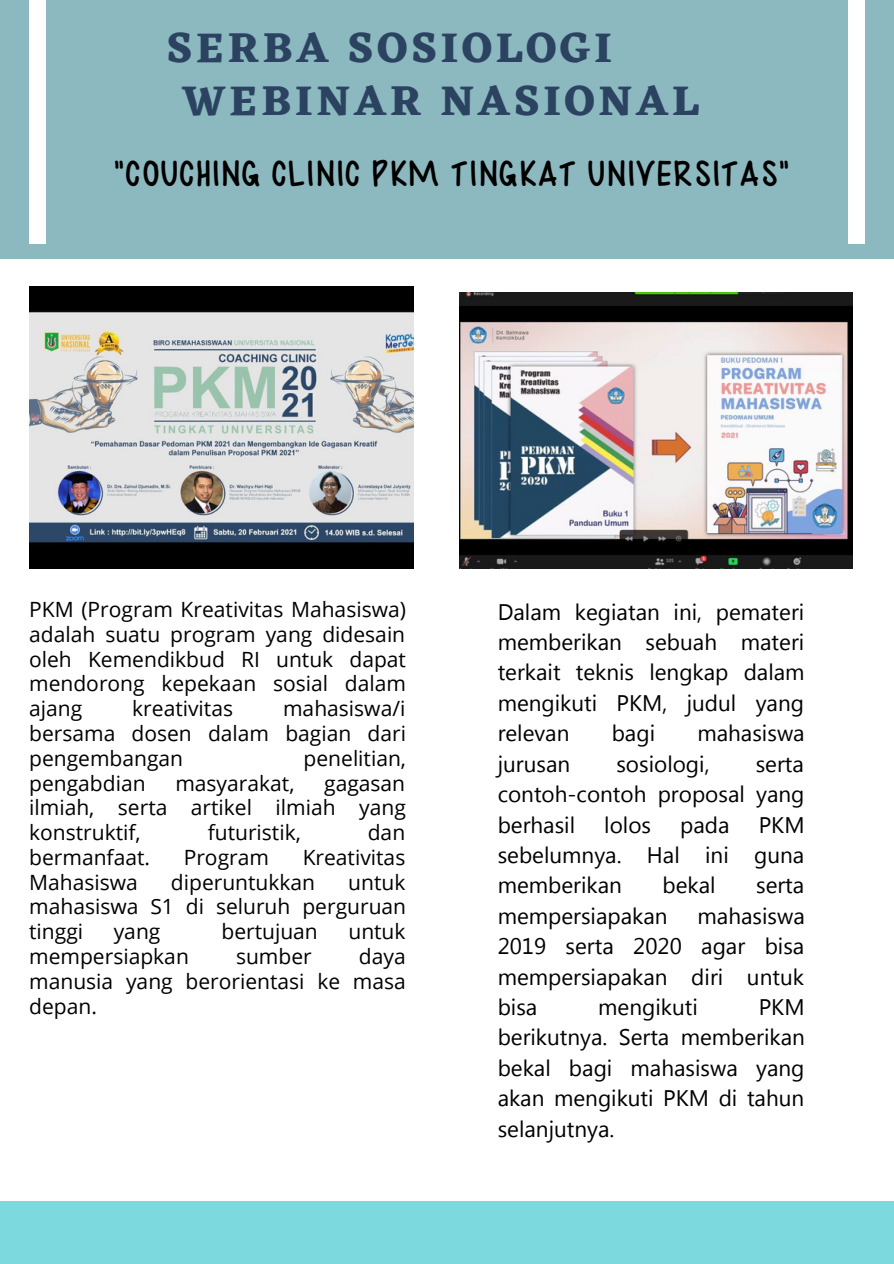
<style>
.page{position:relative;width:894px;height:1264px;background:#fff}
.page>*{position:absolute;margin:0;border:0;box-sizing:border-box;transform-origin:0 0}
.t1{font:700 43.2px/53.1px "Eczar";letter-spacing:.09em;color:#2b4361}
.t2{font:34.65px "A Hintof Sass";color:#000}
.t3{font:22.5px/30.5px "Segoe UI";color:#000;text-align:justify}
.t4{font:21px/24.8px "Open Sans";color:#000;text-align:justify}
</style>
<div class="page">
<div style="left:0;top:0;width:893px;height:286px;background:#8cb9bf"></div>
<div style="left:29px;top:0;width:17px;height:244px;background:#fff"></div>
<div style="left:848px;top:0;width:16px;height:244px;background:#fff"></div>
<div style="left:0;top:259px;width:893px;height:1004px;background:#fff"></div>
<div style="left:0;top:1201px;width:893px;height:62px;background:#7cdadf"></div>
<img style="left:29px;top:287px;width:384px;height:281px">
<img style="left:459px;top:293px;width:393px;height:276px">
<p class="t1" style="left:182px;top:20px;width:518px;text-indent:-15px">SERBA SOSIOLOGI<br>WEBINAR NASIONAL</p>
<p class="t2" style="left:114px;top:152px;width:677px">"COUCHING CLINIC PKM TINGKAT UNIVERSITAS"</p>
<p class="t4" style="left:29px;top:596px;width:378px">PKM (Program Kreativitas Mahasiswa) adalah suatu program yang didesain oleh Kemendikbud RI untuk dapat mendorong kepekaan sosial dalam ajang</p>
<p class="t4" style="left:29px;top:695px;width:378px;text-indent:254px">mahasiswa/i bersama dosen dalam bagian dari pengembangan</p>
<p class="t4" style="left:132px;top:695px;width:102px">kreativitas</p>
<p class="t4" style="left:303px;top:745px;width:104px">penelitian,</p>
<p class="t4" style="left:29px;top:770px;width:118px">pengabdian</p>
<p class="t4" style="left:175px;top:770px;width:121px">masyarakat,</p>
<p class="t4" style="left:29px;top:770px;width:378px;text-indent:295px">gagasan ilmiah, serta artikel ilmiah yang konstruktif,</p>
<p class="t4" style="left:208px;top:819px;width:95px">futuristik,</p>
<p class="t4" style="left:367px;top:819px;width:39px">dan</p>
<p class="t4" style="left:29px;top:844px;width:122px">bermanfaat.</p>
<p class="t4" style="left:184px;top:844px;width:87px">Program</p>
<p class="t4" style="left:302px;top:844px;width:104px">Kreativitas</p>
<p class="t4" style="left:29px;top:869px;width:110px">Mahasiswa</p>
<p class="t4" style="left:171px;top:869px;width:146px">diperuntukkan</p>
<p class="t4" style="left:29px;top:869px;width:378px;text-indent:319px">untuk mahasiswa S1 di seluruh perguruan tinggi</p>
<p class="t4" style="left:114px;top:918px;width:48px">yang</p>
<p class="t4" style="left:221px;top:918px;width:98px">bertujuan</p>
<p class="t4" style="left:348px;top:918px;width:59px">untuk</p>
<p class="t4" style="left:29px;top:943px;width:161px">mempersiapkan</p>
<p class="t4" style="left:236px;top:943px;width:77px">sumber</p>
<p class="t4" style="left:29px;top:943px;width:378px;text-indent:330px">daya manusia yang berorientasi ke masa depan.</p>
<p class="t3" style="left:497px;top:595px;width:308px">Dalam kegiatan ini, pemateri memberikan sebuah materi terkait teknis lengkap dalam mengikuti PKM, judul yang relevan</p>
<p class="t3" style="left:611px;top:716px;width:45px">bagi</p>
<p class="t3" style="left:697px;top:716px;width:109px">mahasiswa</p>
<p class="t3" style="left:497px;top:747px;width:74px">jurusan</p>
<p class="t3" style="left:616px;top:747px;width:95px">sosiologi,</p>
<p class="t3" style="left:497px;top:747px;width:308px;text-indent:258px">serta contoh-contoh proposal yang berhasil</p>
<p class="t3" style="left:604px;top:808px;width:48px">lolos</p>
<p class="t3" style="left:680px;top:808px;width:51px">pada</p>
<p class="t3" style="left:497px;top:808px;width:308px;text-indent:261px">PKM sebelumnya. Hal ini guna memberikan</p>
<p class="t3" style="left:662px;top:868px;width:55px">bekal</p>
<p class="t3" style="left:756px;top:868px;width:50px">serta</p>
<p class="t3" style="left:497px;top:899px;width:171px">mempersiapakan</p>
<p class="t3" style="left:497px;top:899px;width:308px;text-indent:200px">mahasiswa 2019 serta 2020 agar bisa mempersiapakan diri untuk bisa</p>
<p class="t3" style="left:598px;top:990px;width:101px">mengikuti</p>
<p class="t3" style="left:497px;top:990px;width:308px;text-indent:261px">PKM berikutnya. Serta memberikan bekal bagi mahasiswa yang akan mengikuti PKM di tahun selanjutnya.</p>
</div>
